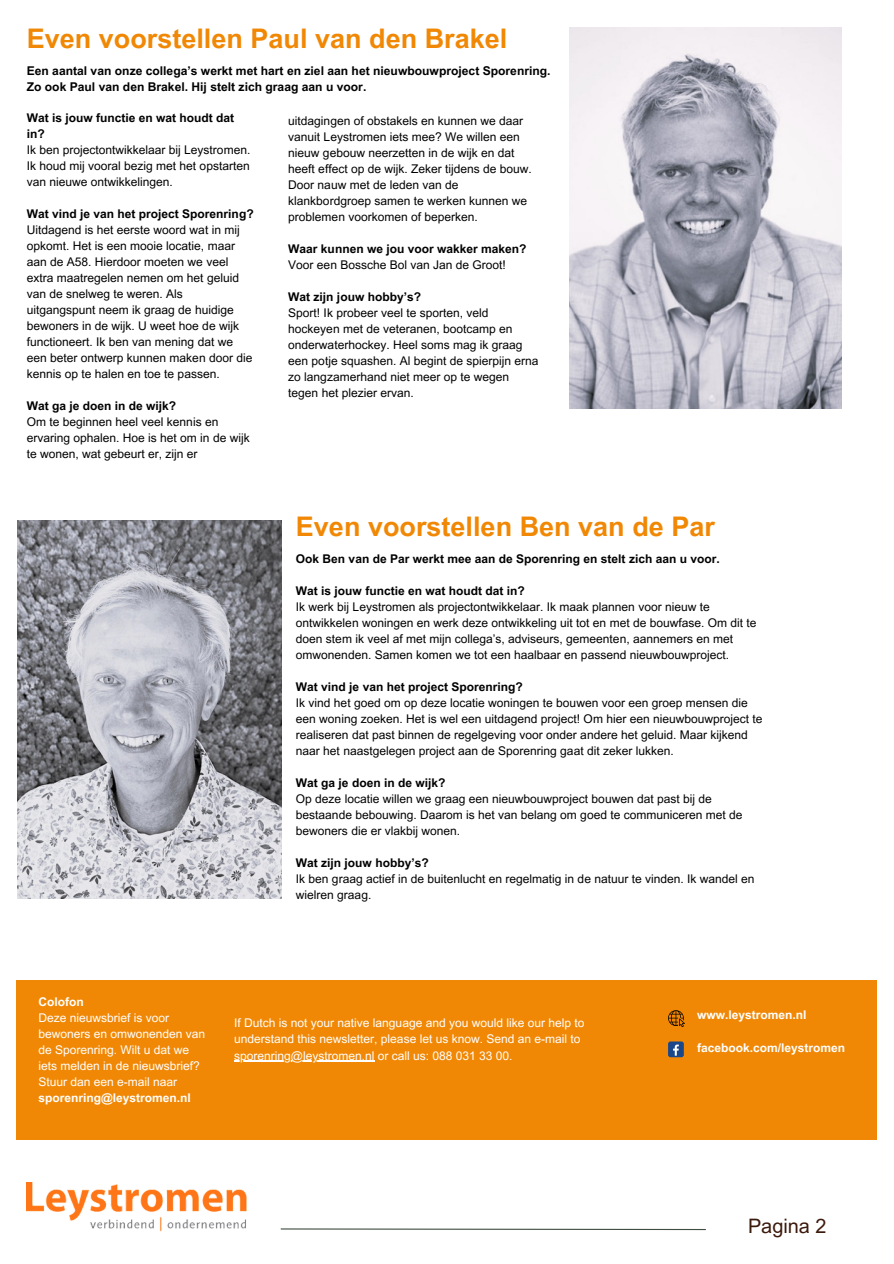
<style>
.page{position:relative;width:894px;height:1264px;background:#fff}
.page>*{position:absolute;margin:0;border:0;box-sizing:border-box;transform-origin:0 0}
.t1{font:700 27px "Arial MT Pro";color:#f18805}
.t2{font:19.95px "Arial MT Pro";color:#3c1a0c}
.t3{font:700 12.15px/16px "Arial MT Pro";color:#000}
.t4{font:12px/16px "Arial MT Pro";color:#000}
.t5{font:700 12px/16px "Arial MT Pro";color:#000}
.t6{font:12px/16px "Arial MT Pro";color:#fff}
.t7{font:700 12px "Arial MT Pro";color:#fff}
.s1{font-weight:700}
</style>
<div class="page">
<svg style="left:280px;top:1228px;width:426px;height:2px"></svg>
<img style="left:27px;top:1182px;width:220px;height:50px">
<img style="left:569px;top:27px;width:272px;height:381px">
<img style="left:18px;top:520px;width:263px;height:378px">
<div style="left:17px;top:979px;width:859px;height:160px;background:#f18805"></div>
<svg style="left:668px;top:1010px;width:16px;height:17px"></svg>
<div style="left:668px;top:1041px;width:15px;height:16px;background:#1a4789;border-radius:2px"></div>
<svg style="left:673px;top:1044px;width:5px;height:11px"></svg>
<hr style="left:234px;top:1060px;width:140px;height:1px;background:#fff">
<p class="t1" style="left:27px;top:28px;width:482px">Even voorstellen Paul van den Brakel</p>
<p class="t3" style="left:27px;top:64px;width:525px">Een aantal van onze collega’s werkt met hart en ziel aan het nieuwbouwproject Sporenring.<br>Zo ook Paul van den Brakel. Hij stelt zich graag aan u voor.</p>
<p class="t5" style="left:27px;top:111px;width:209px">Wat is jouw functie en wat houdt dat in?</p>
<p class="t4" style="left:27px;top:143px;width:225px;text-align:justify">Ik ben projectontwikkelaar bij Leystromen.<br>Ik houd mij vooral bezig met het opstarten van nieuwe ontwikkelingen.</p>
<p class="t5" style="left:27px;top:207px;width:228px">Wat vind je van het project Sporenring?</p>
<p class="t4" style="left:27px;top:223px;width:227px">Uitdagend is het eerste woord wat in mij opkomt. Het is een mooie locatie, maar aan de A58. Hierdoor moeten we veel extra maatregelen nemen om het geluid van de snelweg te weren. Als uitgangspunt neem ik graag de huidige bewoners in de wijk. U weet hoe de wijk functioneert. Ik ben van mening dat we een beter ontwerp kunnen maken door die kennis op te halen en toe te passen.</p>
<p class="t5" style="left:27px;top:399px;width:151px">Wat ga je doen in de wijk?</p>
<h1 class="t4" style="left:27px;top:415px;width:224px">Om te beginnen heel veel kennis en ervaring ophalen. Hoe is het om in de wijk te wonen, wat gebeurt er, zijn er</h1>
<p class="t4" style="left:288px;top:114px;width:245px">uitdagingen of obstakels en kunnen we daar vanuit Leystromen iets mee? We willen een nieuw gebouw neerzetten in de wijk en dat heeft effect op de wijk. Zeker tijdens de bouw.<br>Door nauw met de leden van de klankbordgroep samen te werken kunnen we problemen voorkomen of beperken.</p>
<p class="t5" style="left:288px;top:242px;width:240px">Waar kunnen we jou voor wakker maken?</p>
<p class="t4" style="left:288px;top:258px;width:219px">Voor een Bossche Bol van Jan de Groot!</p>
<p class="t5" style="left:288px;top:290px;width:134px">Wat zijn jouw hobby’s?</p>
<p class="t4" style="left:288px;top:306px;width:252px">Sport! Ik probeer veel te sporten, veld hockeyen met de veteranen, bootcamp en onderwaterhockey. Heel soms mag ik graag een potje squashen. Al begint de spierpijn erna zo langzamerhand niet meer op te wegen tegen het plezier ervan.</p>
<h1 class="t1" style="left:296px;top:516px;width:420px">Even voorstellen Ben van de Par</h1>
<p class="t5" style="left:296px;top:552px;width:425px">Ook Ben van de Par werkt mee aan de Sporenring en stelt zich aan u voor.</p>
<h3 class="t5" style="left:296px;top:584px;width:230px">Wat is jouw functie en wat houdt dat in?</h3>
<p class="t4" style="left:296px;top:600px;width:462px">Ik werk bij Leystromen als projectontwikkelaar. Ik maak plannen voor nieuw te ontwikkelen woningen en werk deze ontwikkeling uit tot en met de bouwfase. Om dit te doen stem ik veel af met mijn collega’s, adviseurs, gemeenten, aannemers en met omwonenden. Samen komen we tot een haalbaar en passend nieuwbouwproject.</p>
<p class="t5" style="left:296px;top:680px;width:228px">Wat vind je van het project Sporenring?</p>
<p class="t4" style="left:296px;top:696px;width:468px">Ik vind het goed om op deze locatie woningen te bouwen voor een groep mensen die een woning zoeken. Het is wel een uitdagend project! Om hier een nieuwbouwproject te realiseren dat past binnen de regelgeving voor onder andere het geluid. Maar kijkend naar het naastgelegen project aan de Sporenring gaat dit zeker lukken.</p>
<p class="t5" style="left:296px;top:776px;width:151px">Wat ga je doen in de wijk?</p>
<p class="t4" style="left:296px;top:792px;width:448px">Op deze locatie willen we graag een nieuwbouwproject bouwen dat past bij de bestaande bebouwing. Daarom is het van belang om goed te communiceren met de bewoners die er vlakbij wonen.</p>
<p class="t5" style="left:296px;top:856px;width:134px">Wat zijn jouw hobby’s?</p>
<p class="t4" style="left:296px;top:872px;width:460px">Ik ben graag actief in de buitenlucht en regelmatig in de natuur te vinden. Ik wandel en wielren graag.</p>
<p class="t7" style="left:38px;top:997px;width:47px">Colofon</p>
<p class="t6" style="left:38px;top:1011px;width:168px">Deze nieuwsbrief is voor bewoners en omwonenden van de Sporenring. Wilt u dat we iets melden in de nieuwsbrief?<br>Stuur dan een e-mail naar <span class="s1">sporenring@leystromen.nl</span></p>
<p class="t6" style="left:234px;top:1016px;width:352px">If Dutch is not your native language and you would like our help to understand this newsletter, please let us know. Send an e-mail to</p>
<p class="t6" style="left:234px;top:1048px;width:280px">sporenring@leystromen.nl or call us: 088 031 33 00.</p>
<p class="t7" style="left:697px;top:1009px;width:111px">www.leystromen.nl</p>
<p class="t7" style="left:697px;top:1042px;width:149px">facebook.com/leystromen</p>
<h3 class="t2" style="left:747px;top:1218px;width:80px">Pagina 2</h3>
</div>
